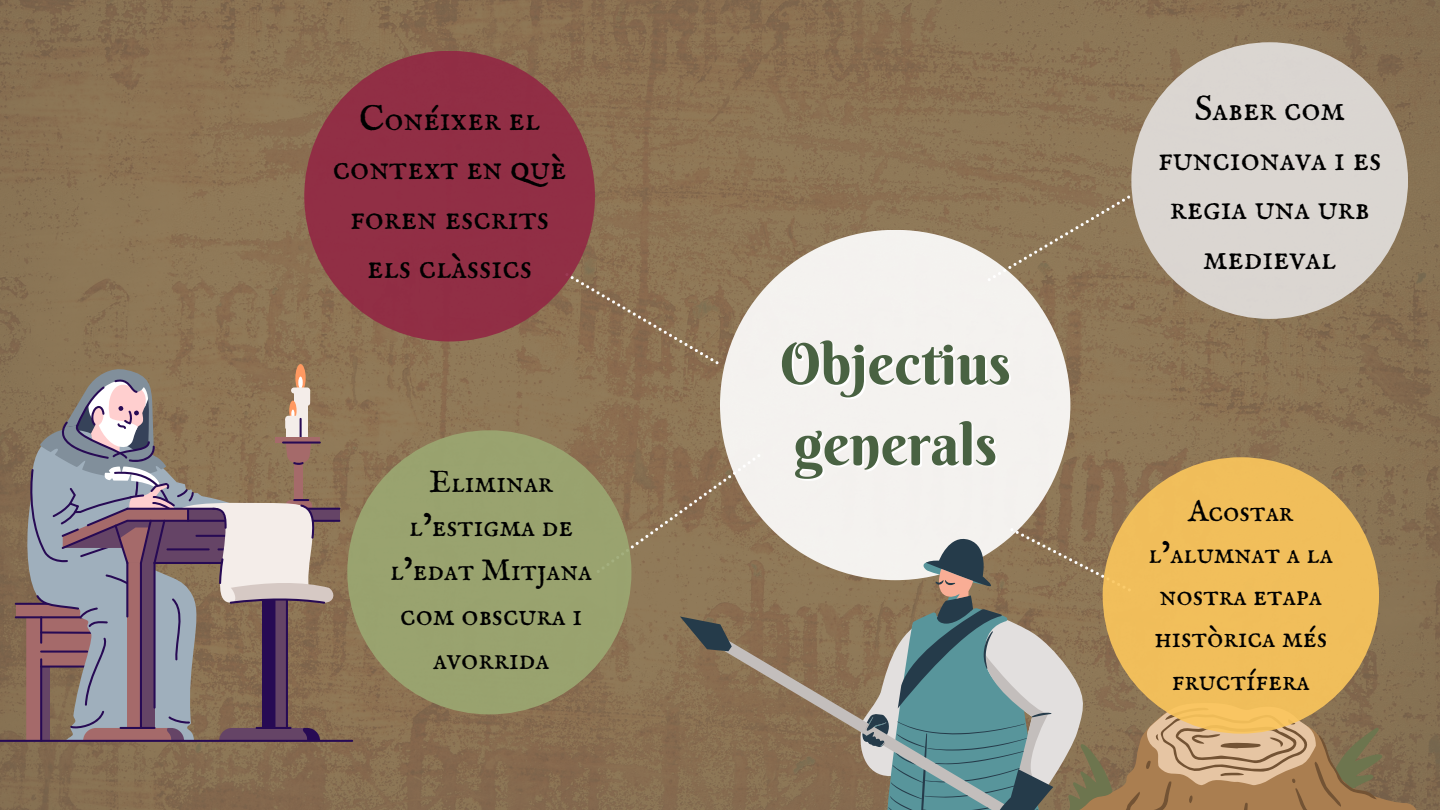
<style>
.page{position:relative;width:1440px;height:810px;background:#fff}
.page>*{position:absolute;margin:0;border:0;box-sizing:border-box;transform-origin:0 0}
.t1{font:57.9px/80.7px "Berkshire Swash";color:#496242}
.t2{font:35.5px/49.5px "IM FELL English SC";color:#000;text-align:center}
.t3{font:31.8px/44.3px "IM FELL English SC";color:#000;text-align:center}
.t4{font:30.3px/42.3px "IM FELL English SC";color:#000;text-align:center}
</style>
<div class="page">
<img style="left:0;top:0;width:1440px;height:810px">
<svg style="left:987px;top:195px;width:144px;height:87px;background:#8e7858"></svg>
<svg style="left:596px;top:454px;width:165px;height:120px;background:#8c7254"></svg>
<svg style="left:565px;top:273px;width:154px;height:92px;background:#8c7254"></svg>
<div style="left:720px;top:230px;width:350px;height:350px;background:#f4f2ef;border-radius:50%"></div>
<svg style="left:680px;top:539px;width:176px;height:271px;background:#8d765a"></svg>
<svg style="left:856px;top:528px;width:564px;height:282px;background:#928c78"></svg>
<div style="left:304px;top:51px;width:291px;height:290px;background:#922844;border-radius:50%"></div>
<div style="left:1131px;top:42px;width:277px;height:277px;background:#dbd6d1;border-radius:50%"></div>
<div style="left:1103px;top:457px;width:276px;height:277px;background:#f0be5b;border-radius:50%"></div>
<div style="left:347px;top:430px;width:284px;height:284px;background:#9ba872;border-radius:50%"></div>
<svg style="left:0;top:366px;width:353px;height:376px;background:#907e78"></svg>
<p class="t2" style="left:333px;top:95px;width:235px">Conéixer el context en què foren escrits els clàssics</p>
<p class="t3" style="left:390px;top:461px;width:203px">Eliminar l’estigma de l’edat Mitjana com obscura i avorrida</p>
<p class="t1" style="left:780px;top:323px;width:233px">Objectius generals</p>
<p class="t2" style="left:1158px;top:86px;width:225px">Saber com funcionava i es regia una urb medieval</p>
<p class="t4" style="left:1149px;top:491px;width:186px">Acostar l’alumnat a la nostra etapa històrica més fructífera</p>
</div>
